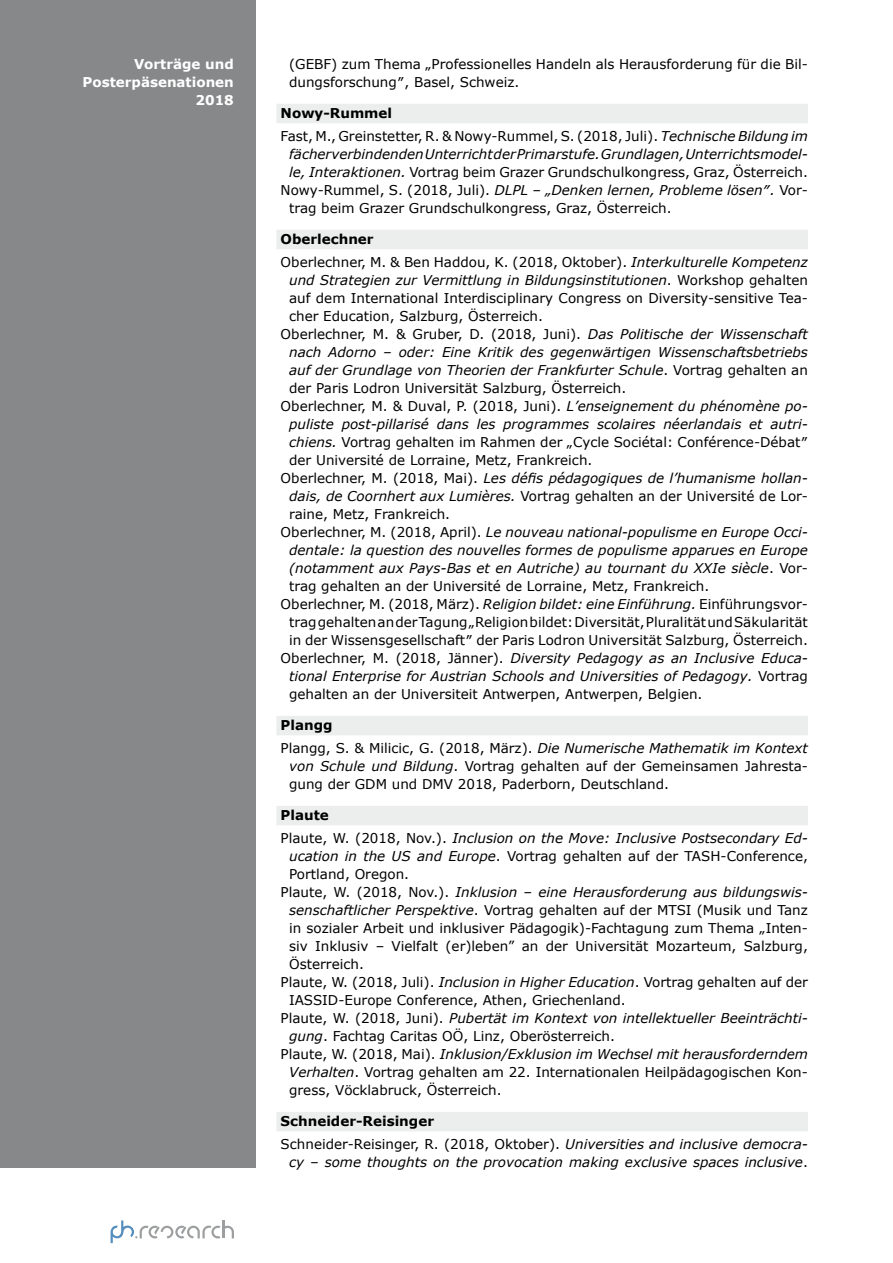
<style>
.page{position:relative;width:893px;height:1263px;background:#fff}
.page>*{position:absolute;margin:0;border:0;box-sizing:border-box;transform-origin:0 0}
.t1{font:13.5px/23.2px "Verdana";color:#000}
.t2{font:italic 13.5px/23.2px "Verdana";color:#000}
.t3{font:700 13.5px/18px "Verdana";color:#fff;text-align:right}
.s1{font-weight:700}
.s2{font-style:italic}
.s3{font-style:normal}
.s4{font-weight:700;font-style:normal}
</style>
<div class="page">
<svg style="left:111px;top:1220px;width:123px;height:23px"></svg>
<div style="left:0;top:0;width:255px;height:1167px;background:#87888a"></div>
<div style="left:276px;top:104px;width:532px;height:19px;background:#eceded"></div>
<div style="left:276px;top:230px;width:532px;height:19px;background:#eceded"></div>
<div style="left:276px;top:716px;width:532px;height:19px;background:#eceded"></div>
<div style="left:276px;top:806px;width:532px;height:19px;background:#eceded"></div>
<div style="left:276px;top:1112px;width:532px;height:19px;background:#eceded"></div>
<p class="t3" style="left:83px;top:55px;width:153px">Vorträge und<br>Posterpäsenationen<br>2018</p>
<p class="t1" style="left:289px;top:55px;width:520px;line-height:18px">(GEBF) zum Thema „Professionelles Handeln als Herausforderung für die Bil&shy;dungsforschung″, Basel, Schweiz.</p>
<p class="t1" style="left:281px;top:101px;width:529px"><span class="s1">Nowy-Rummel<br></span>Fast, M., Greinstetter, R. &amp; Nowy-Rummel, S. (2018, Juli). <span class="s2">Technische Bildung im</span></p>
<p class="t2" style="left:289px;top:143px;width:520px">fächerverbindenden Unterricht der Primarstufe. Grundlagen, Unterrichtsmodel-</p>
<p class="t1" style="left:289px;top:161px;width:520px"><span class="s2">le, Interaktionen.</span> Vortrag beim Grazer Grundschulkongress, Graz, Österreich.</p>
<p class="t2" style="left:281px;top:179px;width:529px"><span class="s3">Nowy-Rummel, S. (2018, Juli).</span> DLPL – „Denken lernen, Probleme lösen″. <span class="s3">Vor-</span></p>
<p class="t1" style="left:289px;top:197px;width:384px">trag beim Grazer Grundschulkongress, Graz, Österreich.</p>
<p class="t1" style="left:281px;top:227px;width:529px"><span class="s1">Oberlechner<br></span>Oberlechner, M. &amp; Ben Haddou, K. (2018, Oktober). <span class="s2">Interkulturelle Kompetenz</span></p>
<p class="t2" style="left:289px;top:269px;width:520px">und Strategien zur Vermittlung in Bildungsinstitutionen<span class="s3">. Workshop gehalten</span></p>
<p class="t1" style="left:289px;top:287px;width:520px">auf dem International Interdisciplinary Congress on Diversity-sensitive Tea-</p>
<p class="t1" style="left:289px;top:305px;width:255px">cher Education, Salzburg, Österreich.</p>
<p class="t1" style="left:281px;top:323px;width:529px">Oberlechner, M. &amp; Gruber, D. (2018, Juni). <span class="s2">Das Politische der Wissenschaft</span></p>
<p class="t2" style="left:289px;top:341px;width:520px">nach Adorno – oder: Eine Kritik des gegenwärtigen Wissenschaftsbetriebs</p>
<p class="t2" style="left:289px;top:359px;width:520px">auf der Grundlage von Theorien der Frankfurter Schule<span class="s3">. Vortrag gehalten an</span></p>
<p class="t1" style="left:289px;top:377px;width:339px">der Paris Lodron Universität Salzburg, Österreich.</p>
<p class="t1" style="left:281px;top:395px;width:529px">Oberlechner, M. &amp; Duval, P. (2018, Juni). <span class="s2">L’enseignement du phénomène po-</span></p>
<p class="t2" style="left:289px;top:413px;width:520px">puliste post-pillarisé dans les programmes scolaires néerlandais et autri-</p>
<p class="t1" style="left:289px;top:431px;width:520px"><span class="s2">chiens.</span> Vortrag gehalten im Rahmen der „Cycle Sociétal: Conférence-Débat″</p>
<p class="t1" style="left:289px;top:449px;width:305px">der Université de Lorraine, Metz, Frankreich.</p>
<p class="t2" style="left:281px;top:467px;width:529px"><span class="s3">Oberlechner, M. (2018, Mai).</span> Les défis pédagogiques de l’humanisme hollan-</p>
<p class="t1" style="left:289px;top:485px;width:520px"><span class="s2">dais, de Coornhert aux Lumières.</span> Vortrag gehalten an der Université de Lor-</p>
<p class="t1" style="left:289px;top:503px;width:163px">raine, Metz, Frankreich.</p>
<p class="t2" style="left:281px;top:521px;width:529px"><span class="s3">Oberlechner, M. (2018, April).</span> Le nouveau national-populisme en Europe Occi-</p>
<p class="t2" style="left:289px;top:539px;width:520px">dentale: la question des nouvelles formes de populisme apparues en Europe</p>
<p class="t2" style="left:289px;top:557px;width:520px">(notamment aux Pays-Bas et en Autriche) au tournant du XXIe siècle<span class="s3">. Vor-</span></p>
<p class="t1" style="left:289px;top:575px;width:422px">trag gehalten an der Université de Lorraine, Metz, Frankreich.</p>
<p class="t1" style="left:281px;top:593px;width:529px">Oberlechner, M. (2018, März). <span class="s2">Religion bildet: eine Einführung.</span> Einführungsvor-</p>
<p class="t1" style="left:289px;top:611px;width:520px">trag gehalten an der Tagung „Religion bildet: Diversität, Pluralität und Säkularität</p>
<p class="t1" style="left:289px;top:629px;width:520px">in der Wissensgesellschaft″ der Paris Lodron Universität Salzburg, Österreich.</p>
<p class="t2" style="left:281px;top:647px;width:529px"><span class="s3">Oberlechner, M. (2018, Jänner).</span> Diversity Pedagogy as an Inclusive Educa-</p>
<p class="t2" style="left:289px;top:665px;width:520px">tional Enterprise for Austrian Schools and Universities of Pedagogy. <span class="s3">Vortrag</span></p>
<p class="t1" style="left:289px;top:683px;width:415px">gehalten an der Universiteit Antwerpen, Antwerpen, Belgien.</p>
<p class="t1" style="left:281px;top:713px;width:529px"><span class="s1">Plangg<br></span>Plangg, S. &amp; Milicic, G. (2018, März). <span class="s2">Die Numerische Mathematik im Kontext</span></p>
<p class="t1" style="left:289px;top:757px;width:520px;line-height:18px"><span class="s2">von Schule und Bildung</span>. Vortrag gehalten auf der Gemeinsamen Jahresta&shy;gung der GDM und DMV 2018, Paderborn, Deutschland.</p>
<p class="t2" style="left:281px;top:803px;width:529px"><span class="s4">Plaute<br></span><span class="s3">Plaute, W. (2018, Nov.).</span> Inclusion on the Move: Inclusive Postsecondary Ed-</p>
<p class="t1" style="left:289px;top:845px;width:520px"><span class="s2">ucation in the US and Europe</span>. Vortrag gehalten auf der TASH-Conference,</p>
<p class="t1" style="left:289px;top:863px;width:122px">Portland, Oregon.</p>
<p class="t2" style="left:281px;top:881px;width:529px"><span class="s3">Plaute, W. (2018, Nov.).</span> Inklusion – eine Herausforderung aus bildungswis-</p>
<p class="t1" style="left:289px;top:899px;width:520px"><span class="s2">senschaftlicher Perspektive</span>. Vortrag gehalten auf der MTSI (Musik und Tanz</p>
<p class="t1" style="left:289px;top:917px;width:520px">in sozialer Arbeit und inklusiver Pädagogik)-Fachtagung zum Thema „Inten-</p>
<p class="t1" style="left:289px;top:935px;width:520px">siv Inklusiv – Vielfalt (er)leben” an der Universität Mozarteum, Salzburg,</p>
<p class="t1" style="left:289px;top:953px;width:76px">Österreich.</p>
<p class="t1" style="left:281px;top:971px;width:529px">Plaute, W. (2018, Juli). <span class="s2">Inclusion in Higher Education</span>. Vortrag gehalten auf der</p>
<p class="t1" style="left:289px;top:989px;width:338px">IASSID-Europe Conference, Athen, Griechenland.</p>
<p class="t2" style="left:281px;top:1007px;width:529px"><span class="s3">Plaute, W. (2018, Juni).</span> Pubertät im Kontext von intellektueller Beeinträchti-</p>
<p class="t1" style="left:289px;top:1025px;width:327px"><span class="s2">gung</span>. Fachtag Caritas OÖ, Linz, Oberösterreich.</p>
<p class="t2" style="left:281px;top:1043px;width:529px"><span class="s3">Plaute, W. (2018, Mai).</span> Inklusion/Exklusion im Wechsel mit herausforderndem</p>
<p class="t1" style="left:289px;top:1060px;width:520px"><span class="s2">Verhalten</span>. Vortrag gehalten am 22. Internationalen Heilpädagogischen Kon-</p>
<p class="t1" style="left:289px;top:1078px;width:214px">gress, Vöcklabruck, Österreich.</p>
<p class="t1" style="left:281px;top:1109px;width:529px"><span class="s1">Schneider-Reisinger<br></span>Schneider-Reisinger, R. (2018, Oktober). <span class="s2">Universities and inclusive democra-</span></p>
<p class="t2" style="left:289px;top:1150px;width:520px">cy – some thoughts on the provocation making exclusive spaces inclusive<span class="s3">.</span></p>
</div>
